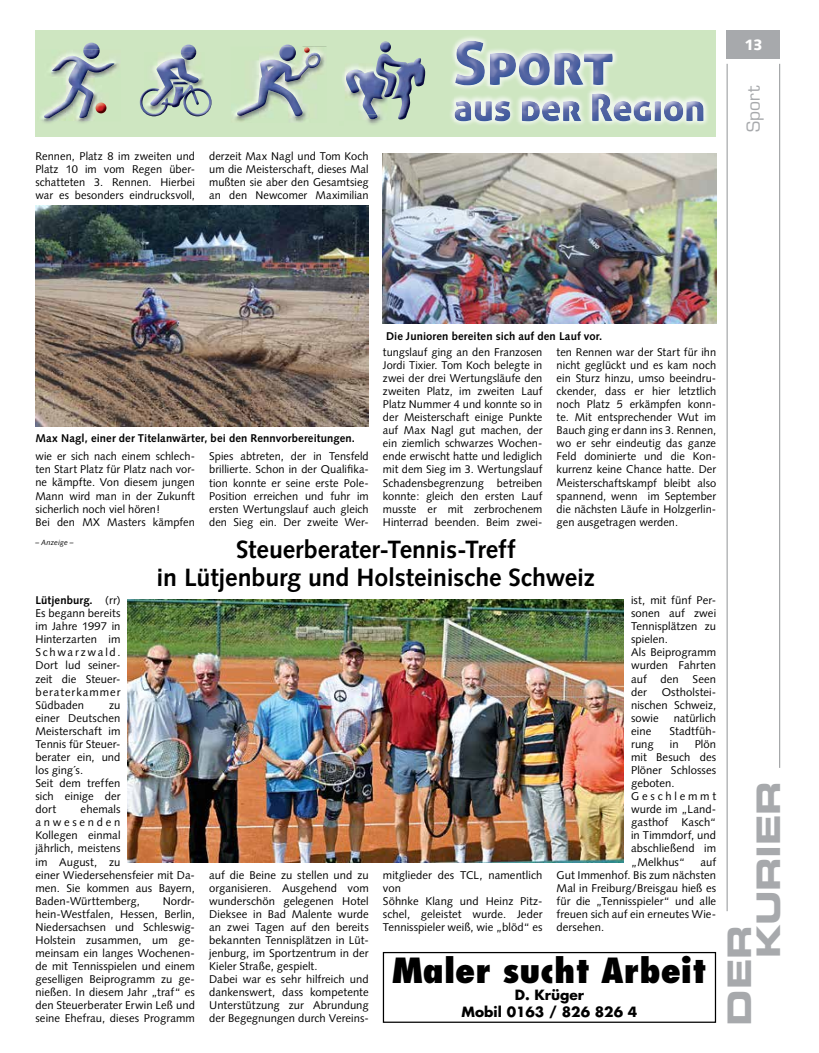
<style>
.page{position:relative;width:819px;height:1053px;background:#fff}
.page>*{position:absolute;margin:0;border:0;box-sizing:border-box;transform-origin:0 0}
.t1{font:800 condensed 33.75px "Futura Std";color:#000;scale:1.1 1}
.t2{font:32.5px/28.9px "Eurostile LT Std Bold Ex 2";letter-spacing:-.01em;color:#a7a9ac}
.t3{font:700 25px/27.5px "Syntax LT Std";letter-spacing:-.005em;color:#000;text-align:center}
.t4{font:17.5px "Eurostile LT Std";color:#a7a9ac}
.t5{font:900 15px "Syntax LT Std";color:#fff}
.t6{font:700 13.75px/16.8px "Futura Std";color:#000;text-align:center}
.t7{font:11.25px/13px "Syntax";letter-spacing:.005em;color:#000;text-align:justify}
.t8{font:700 11.25px/15.4px "Syntax LT Std";letter-spacing:.01em;color:#000}
.t9{font:italic 7.5px "Syntax LT Std";letter-spacing:.015em;color:#000}
.s1{font-family:"Syntax";font-weight:400}
.s2{font-weight:700}
</style>
<div class="page">
<hr style="left:726px;top:64px;width:1px;height:847px;background:#939598">
<hr style="left:779px;top:64px;width:1px;height:703px;background:#939598">
<div style="left:726px;top:30px;width:54px;height:29px;background:#a7a9ac"></div>
<div style="left:383px;top:951px;width:333px;height:71px;border:1px solid #000"></div>
<div style="left:35px;top:30px;width:681px;height:106px;background:#cee6c1"></div>
<img style="left:451px;top:37px;width:257px;height:88px">
<img style="left:455px;top:41px;width:157px;height:44px">
<img style="left:454px;top:93px;width:249px;height:28px">
<svg style="left:86px;top:43px;width:11px;height:2px"></svg>
<img style="left:83px;top:45px;width:17px;height:5px">
<img style="left:41px;top:50px;width:78px;height:73px">
<img style="left:44px;top:60px;width:70px;height:58px">
<svg style="left:91px;top:65px;width:5px;height:3px"></svg>
<svg style="left:52px;top:56px;width:32px;height:15px"></svg>
<svg style="left:96px;top:102px;width:10px;height:11px"></svg>
<svg style="left:183px;top:45px;width:11px;height:2px"></svg>
<img style="left:181px;top:47px;width:15px;height:5px">
<img style="left:165px;top:52px;width:39px;height:32px">
<img style="left:152px;top:58px;width:47px;height:26px">
<img style="left:148px;top:115px;width:55px;height:1px">
<img style="left:140px;top:84px;width:72px;height:31px">
<svg style="left:173px;top:82px;width:16px;height:2px"></svg>
<img style="left:235px;top:118px;width:71px;height:4px">
<img style="left:234px;top:51px;width:91px;height:67px">
<img style="left:237px;top:53px;width:83px;height:63px">
<svg style="left:282px;top:45px;width:11px;height:2px"></svg>
<img style="left:279px;top:47px;width:17px;height:14px">
<svg style="left:304px;top:47px;width:15px;height:18px"></svg>
<svg style="left:380px;top:41px;width:11px;height:11px"></svg>
<img style="left:343px;top:72px;width:2px;height:13px">
<img style="left:345px;top:65px;width:37px;height:60px">
<img style="left:346px;top:79px;width:30px;height:35px">
<svg style="left:346px;top:70px;width:30px;height:9px"></svg>
<svg style="left:367px;top:104px;width:9px;height:15px"></svg>
<img style="left:376px;top:54px;width:49px;height:65px">
<img style="left:383px;top:153px;width:333px;height:170px">
<img style="left:35px;top:205px;width:334px;height:221px">
<img style="left:128px;top:599px;width:496px;height:263px">
<p class="t7" style="left:35px;top:149px;width:161px">Rennen, Platz 8 im zweiten und Platz 10 im vom Regen über&shy;schatteten 3. Rennen. Hierbei war es besonders eindrucksvoll,</p>
<p class="t7" style="left:209px;top:149px;width:161px">derzeit Max Nagl und Tom Koch um die Meisterschaft, dieses Mal mußten sie aber den Gesamtsieg an den Newcomer Maximilian</p>
<p class="t5" style="left:744px;top:36px;width:20px">13</p>
<p class="t4" style="left:743px;top:132px;width:47px;rotate:-90deg">Sport</p>
<p class="t8" style="left:35px;top:430px;width:321px">Max Nagl, einer der Titelanwärter, bei den Rennvorbereitungen.</p>
<p class="t7" style="left:35px;top:450px;width:161px;text-align:left">wie er sich nach einem schlech&shy;ten Start Platz für Platz nach vor&shy;ne kämpfte. Von diesem jungen<br>Mann wird man in der Zukunft sicherlich noch viel hören!<br>Bei den MX Masters kämpfen</p>
<p class="t7" style="left:209px;top:450px;width:161px">Spies abtreten, der in Tensfeld brillierte. Schon in der Qualifika&shy;tion konnte er seine erste Pole-Position erreichen und fuhr im ersten Wertungslauf auch gleich den Sieg ein. Der zweite Wer-</p>
<p class="t8" style="left:383px;top:329px;width:221px">Die Junioren bereiten sich auf den Lauf vor. <span class="s1">tungslauf ging an den Franzosen</span></p>
<p class="t7" style="left:383px;top:358px;width:161px">Jordi Tixier. Tom Koch belegte in zwei der drei Wertungsläufe den zweiten Platz, im zweiten Lauf Platz Nummer 4 und konnte so in der Meisterschaft einige Punkte auf Max Nagl gut machen, der ein ziemlich schwarzes Wochen&shy;ende erwischt hatte und lediglich mit dem Sieg im 3. Wertungslauf Schadensbegrenzung betreiben konnte: gleich den ersten Lauf musste er mit zerbrochenem Hinterrad beenden. Beim zwei-</p>
<p class="t7" style="left:556px;top:345px;width:161px">ten Rennen war der Start für ihn nicht geglückt und es kam noch ein Sturz hinzu, umso beeindru&shy;ckender, dass er hier letztlich noch Platz 5 erkämpfen konn&shy;te. Mit entsprechender Wut im Bauch ging er dann ins 3. Rennen, wo er sehr eindeutig das ganze Feld dominierte und die Kon&shy;kurrenz keine Chance hatte. Der Meisterschaftskampf bleibt also spannend, wenn im September die nächsten Läufe in Holzgerlin&shy;gen ausgetragen werden.</p>
<p class="t9" style="left:35px;top:538px;width:40px">– Anzeige –</p>
<p class="t3" style="left:157px;top:536px;width:440px">Steuerberater-Tennis-Treff<br>in Lütjenburg und Holsteinische Schweiz</p>
<p class="t7" style="left:35px;top:593px;width:87px"><span class="s2">Lütjenburg.</span> (rr)<br>Es begann bereits im Jahre 1997 in Hinterzarten im Schwarzwald.<br>Dort lud seiner&shy;zeit die Steuer&shy;beraterkammer Südbaden</p>
<p class="t7" style="left:35px;top:698px;width:87px;text-align:left;text-indent:74px">zu einer Deutschen<br>Meisterschaft im<br>Tennis für Steuer&shy;berater ein, und los ging´s.<br>Seit dem treffen sich einige der dort</p>
<p class="t7" style="left:35px;top:802px;width:161px;text-align:left;text-indent:45px">ehemals anwesenden<br>Kollegen einmal<br>jährlich, meistens<br>im August, zu<br>einer Wiedersehensfeier mit Da&shy;men. Sie kommen aus Bayern,<br>Baden-Württemberg,</p>
<p class="t7" style="left:35px;top:894px;width:161px;text-indent:127px">Nordr&shy;hein-Westfalen, Hessen, Berlin, Niedersachsen und Schleswig-Holstein zusammen, um ge&shy;meinsam ein langes Wochenen&shy;de mit Tennisspielen und einem geselligen Beiprogramm zu ge&shy;nießen. In diesem Jahr „traf“ es den Steuerberater Erwin Leß und seine Ehefrau, dieses Programm</p>
<p class="t7" style="left:209px;top:868px;width:161px;text-align:left">auf die Beine zu stellen und zu organisieren. Ausgehend vom wunderschön gelegenen Hotel<br>Dieksee in Bad Malente wurde an zwei Tagen auf den bereits bekannten Tennisplätzen in Lüt&shy;jenburg, im Sportzentrum in der<br>Kieler Straße, gespielt.<br>Dabei war es sehr hilfreich und dankenswert, dass kompetente<br>Unterstützung zur Abrundung der Begegnungen durch Vereins-</p>
<p class="t7" style="left:383px;top:868px;width:161px;text-align:left">mitglieder des TCL, namentlich von<br>Söhnke Klang und Heinz Pitz&shy;schel, geleistet wurde. Jeder<br>Tennisspieler weiß, wie „blöd“ es</p>
<p class="t7" style="left:631px;top:593px;width:87px;text-align:left">ist, mit fünf Per&shy;sonen auf zwei<br>Tennisplätzen zu spielen.<br>Als Beiprogramm wurden Fahrten auf den Seen der</p>
<p class="t7" style="left:631px;top:685px;width:87px;text-indent:31px">Ostholstei&shy;nischen Schweiz, sowie</p>
<p class="t7" style="left:673px;top:711px;width:44px">natürlich</p>
<p class="t7" style="left:631px;top:724px;width:22px">eine</p>
<p class="t7" style="left:669px;top:724px;width:48px">Stadtfüh-</p>
<p class="t7" style="left:631px;top:737px;width:24px">rung</p>
<p class="t7" style="left:669px;top:737px;width:10px">in</p>
<p class="t7" style="left:631px;top:737px;width:87px;text-align:left;text-indent:64px">Plön mit Besuch des<br>Plöner Schlosses geboten.<br>Geschlemmt wurde im „Land&shy;gasthof Kasch“ in Timmdorf, und abschließend im „Melkhus“</p>
<p class="t7" style="left:556px;top:855px;width:161px;text-indent:144px">auf Gut Immenhof. Bis zum nächsten Mal in Freiburg/Breisgau hieß es für die „Tennisspieler“ und alle freuen sich auf ein erneutes Wie&shy;dersehen.</p>
<p class="t1" style="left:392px;top:949px;width:287px">Maler sucht Arbeit</p>
<p class="t6" style="left:461px;top:986px;width:177px">D. Krüger<br>Mobil 0163 / 826 826 4</p>
<p class="t2" style="left:724px;top:958px;width:179px;text-indent:-67px;rotate:-90deg">DER<br>KURIER</p>
</div>
